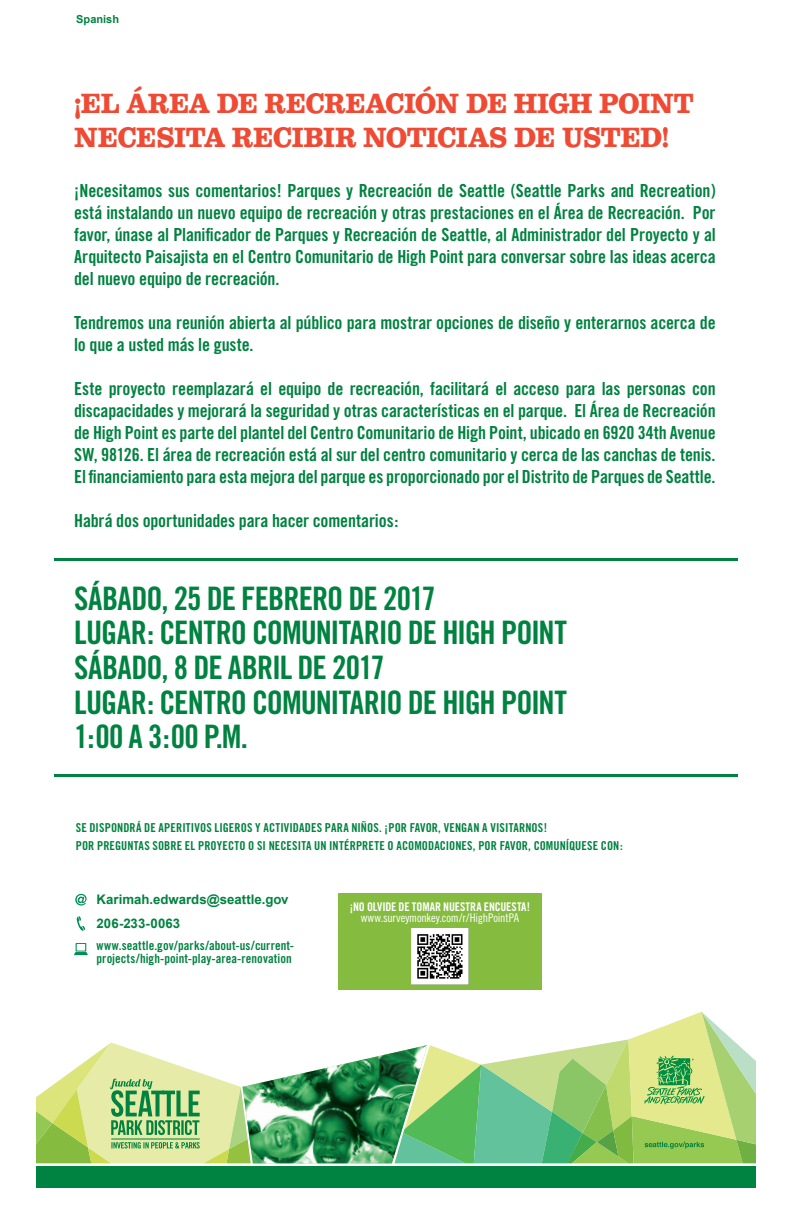
<style>
.page{position:relative;width:792px;height:1224px;background:#fff}
.page>*{position:absolute;margin:0;border:0;box-sizing:border-box;transform-origin:0 0}
.copy_text{font:32.3px "Trade Gothic Bold Cond Twenty";letter-spacing:-.035em;color:#008240}
.t1{font:700 28.9px/33.8px "Egizio URW";letter-spacing:-.015em;color:#ef4b34;scale:.95 1}
.copy_text-2{font:18px/22px "Trade Gothic Bold Cond Twenty";letter-spacing:-.01em;color:#008240;text-align:justify}
.contact_info{font:700 13.2px "Arial";color:#008240}
.contact_info-2{font:12.7px "Trade Gothic Bold Cond Twenty";letter-spacing:.005em;color:#008240}
.contact_info-3{font:12.3px "Trade Gothic Bold Cond Twenty";letter-spacing:.01em;color:#008240}
.copy_text-3{font:12px "Trade Gothic Cond Eighteen";letter-spacing:-.01em;color:#fff}
.copy_text-4{font:12px "Trade Gothic Bold Cond Twenty";letter-spacing:-.015em;color:#fff}
.t2{font:700 11px "Arial";color:#008240}
</style>
<div class="page">
<div style="left:36px;top:1166px;width:720px;height:22px;background:#008240"></div>
<svg style="left:36px;top:1012px;width:720px;height:152px"></svg>
<hr style="left:54px;top:774px;width:684px;height:3px;background:#008240">
<hr style="left:54px;top:558px;width:684px;height:3px;background:#008240">
<svg style="left:77px;top:916px;width:8px;height:15px"></svg>
<svg style="left:75px;top:894px;width:12px;height:12px"></svg>
<svg style="left:74px;top:943px;width:14px;height:12px"></svg>
<div style="left:338px;top:894px;width:203px;height:96px;background:#85bc40"></div>
<img style="left:412px;top:928px;width:56px;height:57px">
<p class="t2" style="left:76px;top:12px;width:44px">Spanish</p>
<p class="t1" style="left:74px;top:88px;width:653px">¡EL ÁREA DE RECREACIÓN DE HIGH POINT<br>NECESITA RECIBIR NOTICIAS DE USTED!</p>
<p class="copy_text-2" style="left:74px;top:180px;width:643px">¡Necesitamos sus comentarios! Parques y Recreación de Seattle (Seattle Parks and Recreation) está instalando un nuevo equipo de recreación y otras prestaciones en el Área de Recreación. Por favor, únase al Planificador de Parques y Recreación de Seattle, al Administrador del Proyecto y al Arquitecto Paisajista en el Centro Comunitario de High Point para conversar sobre las ideas acerca del nuevo equipo de recreación.</p>
<p class="copy_text-2" style="left:74px;top:312px;width:643px">Tendremos una reunión abierta al público para mostrar opciones de diseño y enterarnos acerca de lo que a usted más le guste.</p>
<p class="copy_text-2" style="left:74px;top:378px;width:643px">Este proyecto reemplazará el equipo de recreación, facilitará el acceso para las personas con discapacidades y mejorará la seguridad y otras características en el parque. El Área de Recreación de High Point es parte del plantel del Centro Comunitario de High Point, ubicado en 6920 34th Avenue SW, 98126. El área de recreación está al sur del centro comunitario y cerca de las canchas de tenis.<br>El financiamiento para esta mejora del parque es proporcionado por el Distrito de Parques de Seattle.</p>
<p class="copy_text-2" style="left:74px;top:510px;width:326px">Habrá dos oportunidades para hacer comentarios:</p>
<p class="copy_text" style="left:74px;top:579px;width:363px">SÁBADO, 25 DE FEBRERO DE 2017</p>
<p class="copy_text" style="left:74px;top:613px;width:494px">LUGAR: CENTRO COMUNITARIO DE HIGH POINT</p>
<p class="copy_text" style="left:74px;top:648px;width:312px">SÁBADO, 8 DE ABRIL DE 2017</p>
<p class="copy_text" style="left:74px;top:683px;width:494px">LUGAR: CENTRO COMUNITARIO DE HIGH POINT</p>
<p class="copy_text" style="left:74px;top:717px;width:175px">1:00 A 3:00 P.M.</p>
<p class="contact_info-3" style="left:76px;top:820px;width:473px">SE DISPONDRÁ DE APERITIVOS LIGEROS Y ACTIVIDADES PARA NIÑOS. ¡POR FAVOR, VENGAN A VISITARNOS!</p>
<p class="contact_info-3" style="left:76px;top:838px;width:549px">POR PREGUNTAS SOBRE EL PROYECTO O SI NECESITA UN INTÉRPRETE O ACOMODACIONES, POR FAVOR, COMUNÍQUESE CON:</p>
<p class="contact_info" style="left:97px;top:891px;width:194px">Karimah.edwards@seattle.gov</p>
<p class="contact_info" style="left:97px;top:914px;width:85px">206-233-0063</p>
<p class="contact_info-2" style="left:97px;top:938px;width:199px">www.seattle.gov/parks/about-us/current-</p>
<p class="contact_info-2" style="left:97px;top:951px;width:197px">projects/high-point-play-area-renovation</p>
<p class="copy_text-4" style="left:350px;top:899px;width:182px">¡NO OLVIDE DE TOMAR NUESTRA ENCUESTA!</p>
<p class="copy_text-3" style="left:361px;top:910px;width:160px">www.surveymonkey.com/r/HighPointPA</p>
</div>
